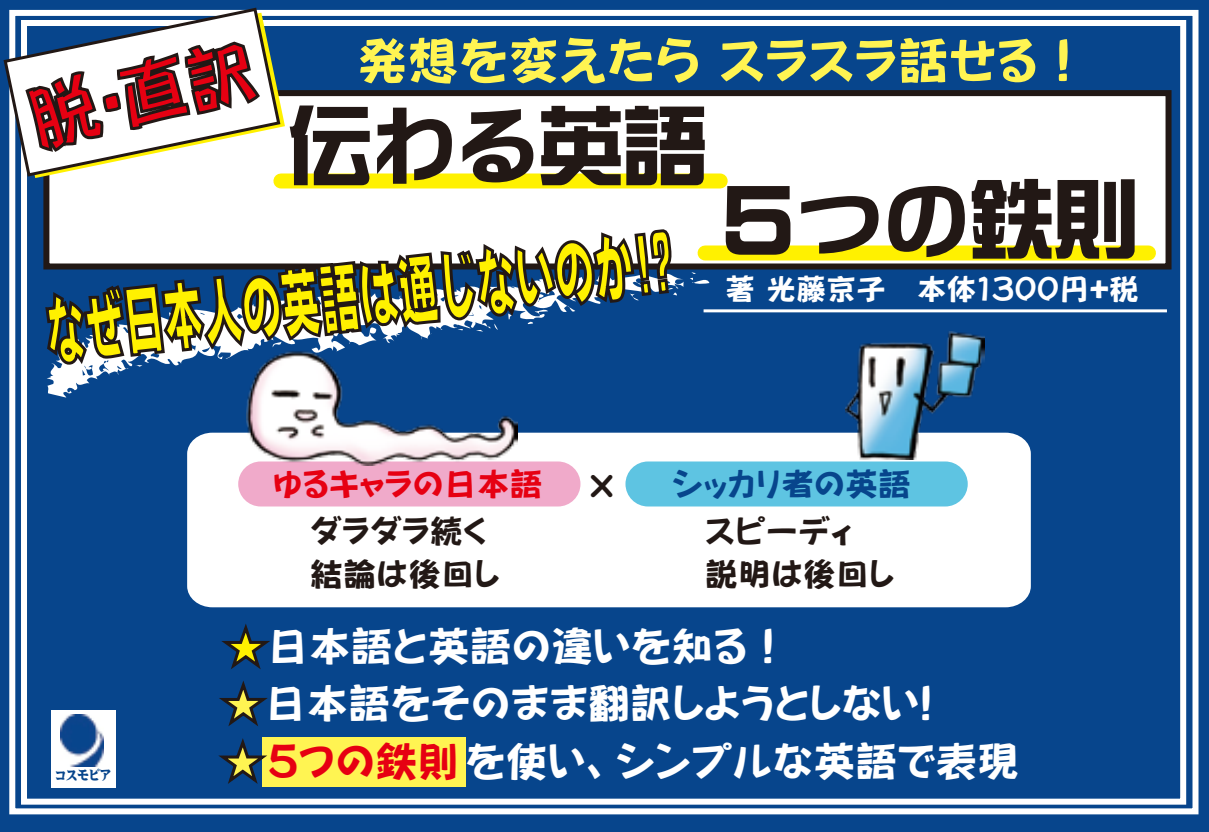
<style>
.page{position:relative;width:1209px;height:832px;background:#fff}
.page>*{position:absolute;margin:0;border:0;box-sizing:border-box;transform-origin:0 0}
.t1{font:84px "Singeitai EGP Ultra SJIS";color:#221815}
.t2{font:72px "Heiti EG Super Bold SJIS";color:#fff100;scale:.55 1}
.t3{font:51px "Yuyu Gothictai EGP Extra SJIS";color:#fff452}
.t4{font:42px "Yuyu Gothictai EGP Extra SJIS";color:#fff}
.t5{font:36px "Pop 5 EGP Heavy SJIS";color:#221815}
.t6{font:33px "Yuyu Gothictai EGP Extra SJIS";color:#221815}
.t7{font:33px "Yuyu Gothictai EGP Extra SJIS";color:#e60012}
.t8{font:33px "Yuyu Gothictai EGP Extra SJIS";color:#07458c}
.t9{font:30px "Yuyu Gothictai EGP Extra SJIS";color:#fff}
.t10{font:13.5px "Mingti EGP Ultra SJIS";color:#07458c;scale:.91 1}
.s1{color:#fff100}
.s2{color:#fff452}
.s3{color:#e60012}
</style>
<div class="page">
<div style="left:0;top:0;width:1208px;height:832px;background:#07458c"></div>
<div style="left:43px;top:90px;width:1128px;height:179px;background:#fff;border:6px solid #221815"></div>
<div style="left:21px;top:20px;width:1164px;height:785px;border:6px solid #fff"></div>
<div style="left:9px;top:10px;width:1189px;height:804px;border:6px solid #fff"></div>
<hr style="left:703px;top:309px;width:463px;height:3px;background:#fff">
<svg style="left:3px;top:7px;width:279px;height:171px"></svg>
<div style="left:281px;top:173px;width:439px;height:15px;background:#fff100"></div>
<div style="left:704px;top:245px;width:444px;height:15px;background:#fff100"></div>
<div style="left:187px;top:433px;width:843px;height:174px;background:#fff"></div>
<div style="left:262px;top:737px;width:203px;height:49px;background:#fff452"></div>
<div style="left:238px;top:461px;width:342px;height:45px;background:#f0aaca;border-radius:22px"></div>
<div style="left:625px;top:461px;width:342px;height:45px;background:#5ec4e2;border-radius:22px"></div>
<svg style="left:690px;top:272px;width:19px;height:12px"></svg>
<svg style="left:44px;top:177px;width:634px;height:214px"></svg>
<svg style="left:218px;top:624px;width:57px;height:163px"></svg>
<div style="left:51px;top:710px;width:64px;height:77px;background:#fff"></div>
<img style="left:60px;top:715px;width:43px;height:52px">
<img style="left:246px;top:345px;width:271px;height:121px">
<img style="left:845px;top:331px;width:139px;height:129px">
<svg style="left:22px;top:29px;width:240px;height:125px"></svg>
<p class="t3" style="left:357px;top:35px;width:733px">発想を変えたら スラスラ話せる！</p>
<h1 class="t1" style="left:288px;top:104px;width:420px">伝わる英語</h1>
<h2 class="t2" style="left:42px;top:293px;width:1146px;rotate:-6deg">なぜ日本人の英語は通じないのか!?</h2>
<h1 class="t1" style="left:720px;top:177px;width:419px">５つの鉄則</h1>
<p class="t9" style="left:725px;top:274px;width:415px">著 光藤京子 本体１３００円+税</p>
<p class="t7" style="left:273px;top:467px;width:271px">ゆるキャラの日本語</p>
<p class="t8" style="left:672px;top:467px;width:240px">シッカリ者の英語</p>
<p class="t6" style="left:310px;top:515px;width:176px">ダラダラ続く</p>
<p class="t6" style="left:705px;top:515px;width:148px">スピーディ</p>
<p class="t6" style="left:310px;top:557px;width:190px">結論は後回し</p>
<p class="t6" style="left:705px;top:557px;width:190px">説明は後回し</p>
<p class="t5" style="left:583px;top:469px;width:37px">×</p>
<p class="t4" style="left:225px;top:626px;width:566px"><span class="s1">★</span>日本語と英語の違いを知る！</p>
<p class="t10" style="left:55px;top:769px;width:63px">コスモピア</p>
<p class="t4" style="left:222px;top:683px;width:711px"><span class="s2">★</span>日本語をそのまま翻訳しようとしない!</p>
<p class="t4" style="left:222px;top:740px;width:799px"><span class="s2">★</span><span class="s3">５つの鉄則</span>を使い、シンプルな英語で表現</p>
</div>
